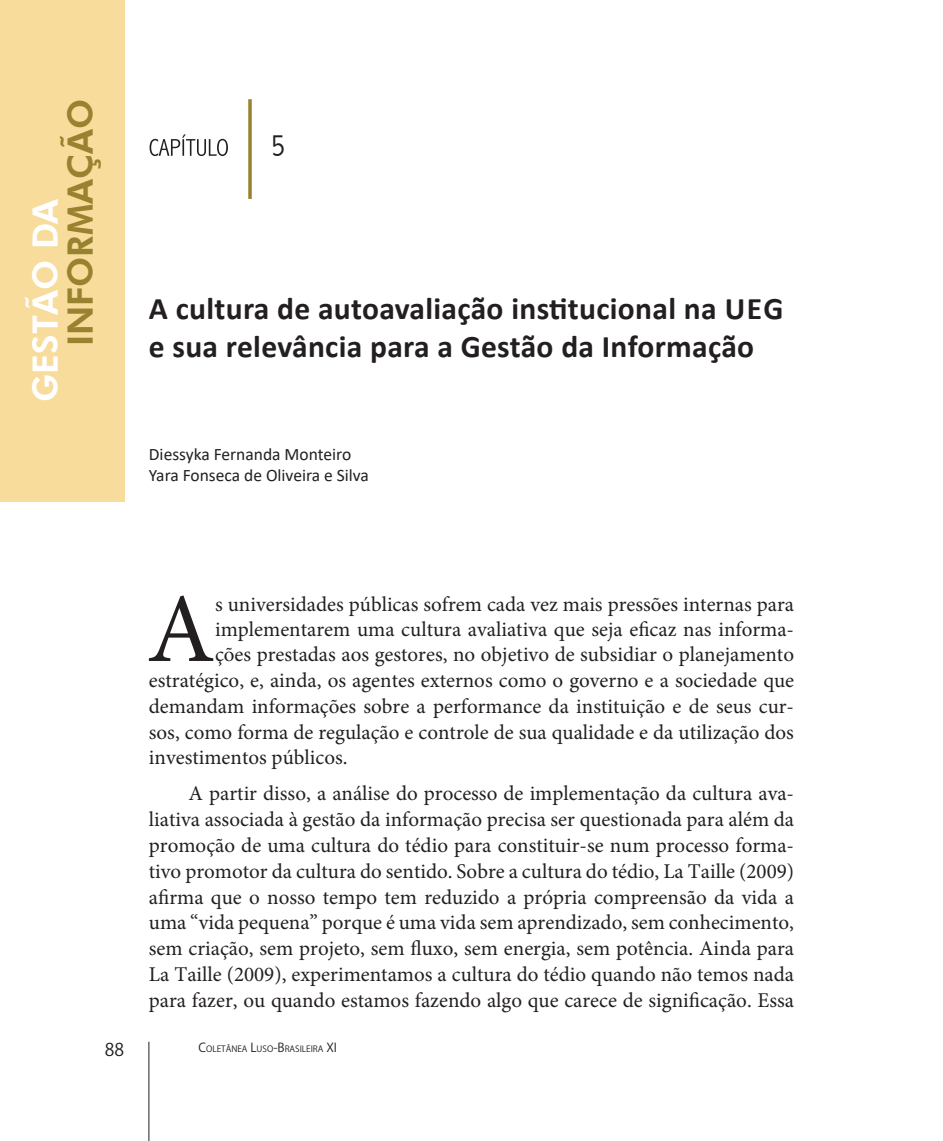
<style>
.page{position:relative;width:943px;height:1141px;background:#fff}
.page>*{position:absolute;margin:0;border:0;box-sizing:border-box;transform-origin:0 0}
._04_CORPO_DO_TEXTO_S{font:98.52px "Minion Pro";color:#231f20}
.t1{font:800 35px "Futura BT";color:#98812f}
.t2{font:800 35px "Futura BT";color:#fff}
.TITULO{font:700 31.5px/38.5px "Calibri";letter-spacing:.01em;color:#231f20}
.t3{font:300 condensed 31.5px "Abadi";color:#231f20}
._05_CORPO_DO_TEXTO{font:21px/25.9px "Minion Pro";color:#231f20;text-align:justify}
._04_CORPO_DO_TEXTO_S-2{font:21px "Minion Pro";color:#231f20}
._02_Autor_do_texto{font:17.5px "Calibri";color:#231f20}
.t4{font:17.5px "Koz Go Pro";color:#231f20}
.t5{font:8.58px "Koz Go Pro";color:#231f20}
.s1{font-size:12.25px}
</style>
<div class="page">
<hr style="left:148px;top:1042px;width:1px;height:99px;background:#231f20">
<svg style="left:248px;top:99px;width:4px;height:100px"></svg>
<svg style="left:149px;top:134px;width:79px;height:22px"></svg>
<div style="left:0;top:0;width:124px;height:501px;background:#f7dc9c"></div>
<p class="t1" style="left:59px;top:346px;width:248px;rotate:-90deg">INFORMAÇÃO</p>
<p class="t2" style="left:24px;top:402px;width:205px;rotate:-90deg">GESTÃO DA</p>
<p class="t3" style="left:271px;top:127px;width:16px">5</p>
<p class="TITULO" style="left:149px;top:289px;width:636px">A cultura de autoavaliação institucional na UEG e sua relevância para a Gestão da Informação</p>
<p class="_02_Autor_do_texto" style="left:149px;top:442px;width:204px">Diessyka Fernanda Monteiro</p>
<p class="_02_Autor_do_texto" style="left:149px;top:463px;width:221px">Yara Fonseca de Oliveira e Silva</p>
<p class="_04_CORPO_DO_TEXTO_S" style="left:147px;top:564px;width:70px">A</p>
<p class="_04_CORPO_DO_TEXTO_S-2" style="left:215px;top:590px;width:580px">s universidades públicas sofrem cada vez mais pressões internas para</p>
<p class="_04_CORPO_DO_TEXTO_S-2" style="left:215px;top:615px;width:580px">implementarem uma cultura avaliativa que seja eficaz nas informa-</p>
<p class="_04_CORPO_DO_TEXTO_S-2" style="left:215px;top:640px;width:580px">ções prestadas aos gestores, no objetivo de subsidiar o planejamento</p>
<p class="_04_CORPO_DO_TEXTO_S-2" style="left:149px;top:666px;width:646px">estratégico, e, ainda, os agentes externos como o governo e a sociedade que</p>
<p class="_04_CORPO_DO_TEXTO_S-2" style="left:149px;top:692px;width:646px">demandam informações sobre a performance da instituição e de seus cur-</p>
<p class="_04_CORPO_DO_TEXTO_S-2" style="left:149px;top:718px;width:646px">sos, como forma de regulação e controle de sua qualidade e da utilização dos</p>
<p class="_04_CORPO_DO_TEXTO_S-2" style="left:149px;top:744px;width:200px">investimentos públicos.</p>
<p class="_05_CORPO_DO_TEXTO" style="left:149px;top:781px;width:646px;text-indent:40px">A partir disso, a análise do processo de implementação da cultura ava&shy;liativa associada à gestão da informação precisa ser questionada para além da promoção de uma cultura do tédio para constituir-se num processo forma&shy;tivo promotor da cultura do sentido. Sobre a cultura do tédio, La Taille (2009) afirma que o nosso tempo tem reduzido a própria compreensão da vida a uma “vida pequena” porque é uma vida sem aprendizado, sem conhecimento, sem criação, sem projeto, sem fluxo, sem energia, sem potência. Ainda para La Taille (2009), experimentamos a cultura do tédio quando não temos nada para fazer, ou quando estamos fazendo algo que carece de significação. Essa</p>
<p class="t4" style="left:105px;top:1038px;width:21px">88</p>
<p class="t5" style="left:198px;top:1043px;width:140px"><span class="s1">C</span>OLETÂNEA <span class="s1">L</span>USO<span class="s1">-B</span>RASILEIRA <span class="s1">XI</span></p>
</div>
